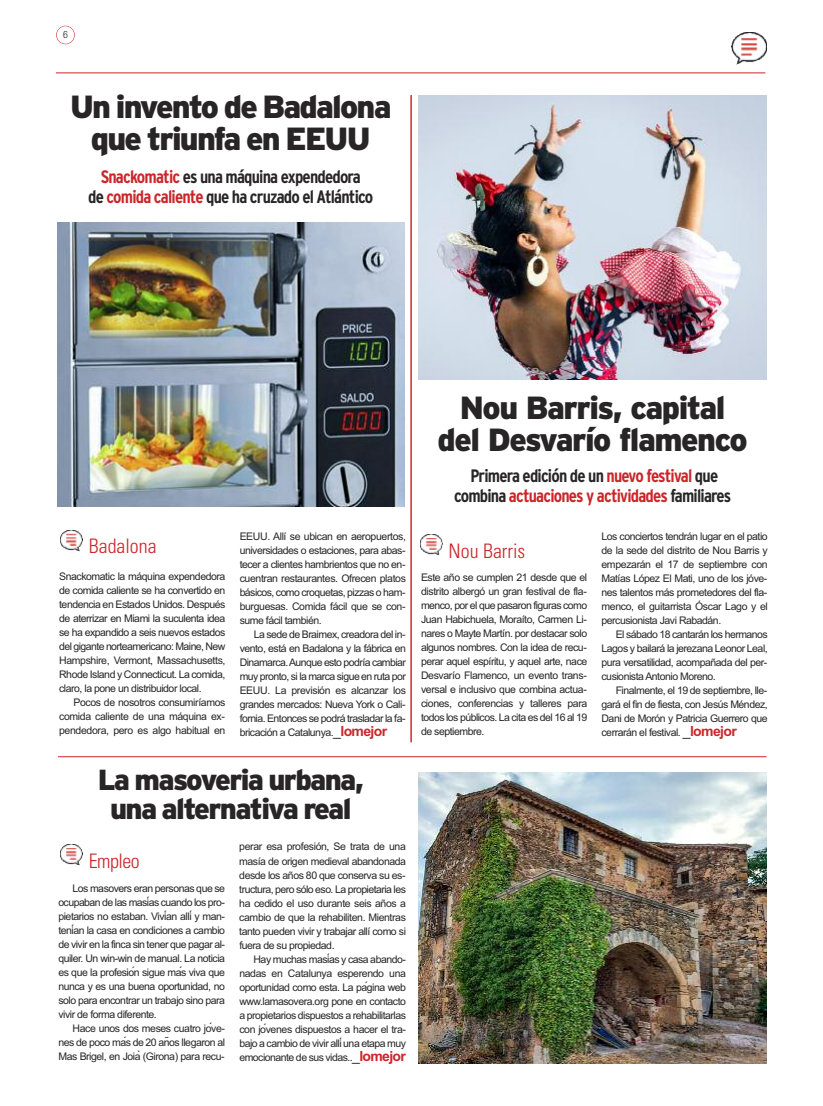
<style>
.page{position:relative;width:823px;height:1106px;background:#fff}
.page>*{position:absolute;margin:0;border:0;box-sizing:border-box;transform-origin:0 0}
.t1{font:900 32px/32px "Interstate";letter-spacing:-.055em;color:#272526;text-align:center}
.t2{font:900 29px/29px "Interstate";letter-spacing:-.055em;color:#272526;text-align:center}
.t3{font:300 condensed 20px "Univers LT Std";color:#cb262a}
.t4{font:700 condensed 18px/20px "Interstate";letter-spacing:-.045em;color:#272526;text-align:center}
.t5{font:10.5px/14px "Arial";letter-spacing:-.045em;color:#272526;text-align:justify}
.t6{font:300 condensed 10px "Helvetica Neue LT Std";color:#272526}
.s1{color:#cb262a}
.s2{font-size:14px}
.s3{font-weight:700;font-size:14px;color:#cb262a}
</style>
<div class="page">
<hr style="left:56px;top:72px;width:709px;height:1px;background:#cb262a">
<img style="left:731px;top:32px;width:34px;height:33px">
<div style="left:56px;top:26px;width:19px;height:18px;border:1px solid #cb262a;border-radius:50%"></div>
<img style="left:57px;top:223px;width:347px;height:283px">
<img style="left:418px;top:96px;width:348px;height:283px">
<img style="left:418px;top:772px;width:348px;height:291px">
<hr style="left:410px;top:95px;width:1px;height:647px;background:#cb262a">
<hr style="left:58px;top:756px;width:708px;height:1px;background:#cb262a">
<img style="left:60px;top:530px;width:23px;height:21px">
<img style="left:60px;top:844px;width:23px;height:21px">
<img style="left:420px;top:534px;width:22px;height:21px">
<p class="t6" style="left:63px;top:31px;width:6px">6</p>
<h1 class="t1" style="left:70px;top:91px;width:323px">Un invento de Badalona que triunfa en EEUU</h1>
<h3 class="t4" style="left:88px;top:166px;width:286px"><span class="s1">Snackomatic</span> es una máquina expendedora<br>de <span class="s1">comida caliente</span> que ha cruzado el Atlántico</h3>
<h3 class="t3" style="left:89px;top:539px;width:69px">Badalona</h3>
<p class="t5" style="left:59px;top:569px;width:168px">Snackomatic la máquina expendedora de comida caliente se ha convertido en tendencia en Estados Unidos. Después de aterrizar en Miami la suculenta idea se ha expandido a seis nuevos estados del gigante norteamericano: Maine, New Hampshire, Vermont, Massachusetts, Rhode Island y Connecticut. La comida, claro, la pone un distribuidor local.</p>
<p class="t5" style="left:59px;top:695px;width:168px;text-indent:14px">Pocos de nosotros consumiríamos comida caliente de una máquina ex&shy;pendedora, pero es algo habitual en</p>
<p class="t5" style="left:239px;top:529px;width:168px">EEUU. Allí se ubican en aeropuertos, universidades o estaciones, para abas&shy;tecer a clientes hambrientos que no en&shy;cuentran restaurantes. Ofrecen platos básicos, como croquetas, pizzas o ham&shy;burguesas. Comida fácil que se con&shy;sume fácil también.</p>
<p class="t5" style="left:239px;top:627px;width:168px;text-indent:14px">La sede de Braimex, creadora del in&shy;vento, está en Badalona y la fábrica en Dinamarca.Aunque esto podría cambiar muy pronto, si la marca sigue en ruta por EEUU. La previsión es alcanzar los grandes mercados: Nueva York o Cali&shy;fornia. Entonces se podrá trasladar la fa&shy;bricación a Catalunya.<span class="s2">_</span><span class="s3">lomejor</span></p>
<h2 class="t2" style="left:98px;top:766px;width:267px">La masoveria urbana, una alternativa real</h2>
<h3 class="t3" style="left:89px;top:853px;width:52px">Empleo</h3>
<p class="t5" style="left:58px;top:881px;width:168px;text-indent:14px">Los masovers eran personas que se ocupaban de las masiá s cuando los pro&shy;pietarios no estaban. Viviá n allíy man&shy;teniá n la casa en condiciones a cambio de vivir en la finca sin tener que pagar al&shy;quiler. Un win-win de manual. La noticia es que la profesioń sigue maś viva que nunca y es una buena oportunidad, no solo para encontrar un trabajo sino para vivir de forma diferente.</p>
<p class="t5" style="left:58px;top:1021px;width:168px;text-indent:14px">Hace unos dos meses cuatro jov́ e&shy;nes de poco maś de 20 anõ s llegaron al Mas Brigel, en Joià(Girona) para recu-</p>
<p class="t5" style="left:239px;top:839px;width:168px">perar esa profesión, Se trata de una masía de origen medieval abandonada desde los años 80 que conserva su es&shy;tructura, pero sólo eso. La propietaria les ha cedido el uso durante seis años a cambio de que la rehabiliten. Mientras tanto pueden vivir y trabajar allí como si fuera de su propiedad.</p>
<p class="t5" style="left:239px;top:951px;width:168px;text-indent:14px">Hay muchas masiá s y casa abando&shy;nadas en Catalunya esperendo una oportunidad como esta. La paǵ ina web www.lamasovera.org pone en contacto a propietarios dispuestos a rehabilitarlas con jov́ enes dispuestos a hacer el tra&shy;bajo a cambio de vivir allíuna etapa muy emocionante de sus vidas..<span class="s2">_</span><span class="s3">lomejor</span></p>
<h1 class="t1" style="left:437px;top:392px;width:311px">Nou Barris, capital del Desvarío flamenco</h1>
<h3 class="t4" style="left:454px;top:465px;width:278px">Primera edición de un <span class="s1">nuevo festival</span> que combina <span class="s1">actuaciones y actividades</span> familiares</h3>
<h3 class="t3" style="left:448px;top:543px;width:78px">Nou Barris</h3>
<p class="t5" style="left:421px;top:570px;width:168px">Este año se cumplen 21 desde que el distrito albergó un gran festival de fla&shy;menco, por el que pasaron figuras como Juan Habichuela, Moraíto, Carmen Li&shy;nares o Mayte Martín. por destacar solo algunos nombres. Con la idea de recu&shy;perar aquel espíritu, y aquel arte, nace Desvarío Flamenco, un evento trans&shy;versal e inclusivo que combina actua&shy;ciones, conferencias y talleres para todos los públicos. La cita es del 16 al 19 de septiembre.</p>
<p class="t5" style="left:601px;top:529px;width:168px">Los conciertos tendrán lugar en el patio de la sede del distrito de Nou Barris y empezarán el 17 de septiembre con Matías López El Mati, uno de los jóve&shy;nes talentos más prometedores del fla&shy;menco, el guitarrista Óscar Lago y el percusionista Javi Rabadán.</p>
<p class="t5" style="left:601px;top:627px;width:168px;text-indent:14px">El sábado 18 cantarán los hermanos Lagos y bailará la jerezana Leonor Leal, pura versatilidad, acompañada del per&shy;cusionista Antonio Moreno.</p>
<p class="t5" style="left:601px;top:683px;width:168px;text-indent:14px">Finalmente, el 19 de septiembre, lle&shy;gará el fin de fiesta, con Jesús Méndez, Dani de Morón y Patricia Guerrero que cerrarán el festival. <span class="s2">_</span><span class="s3">lomejor</span></p>
</div>
